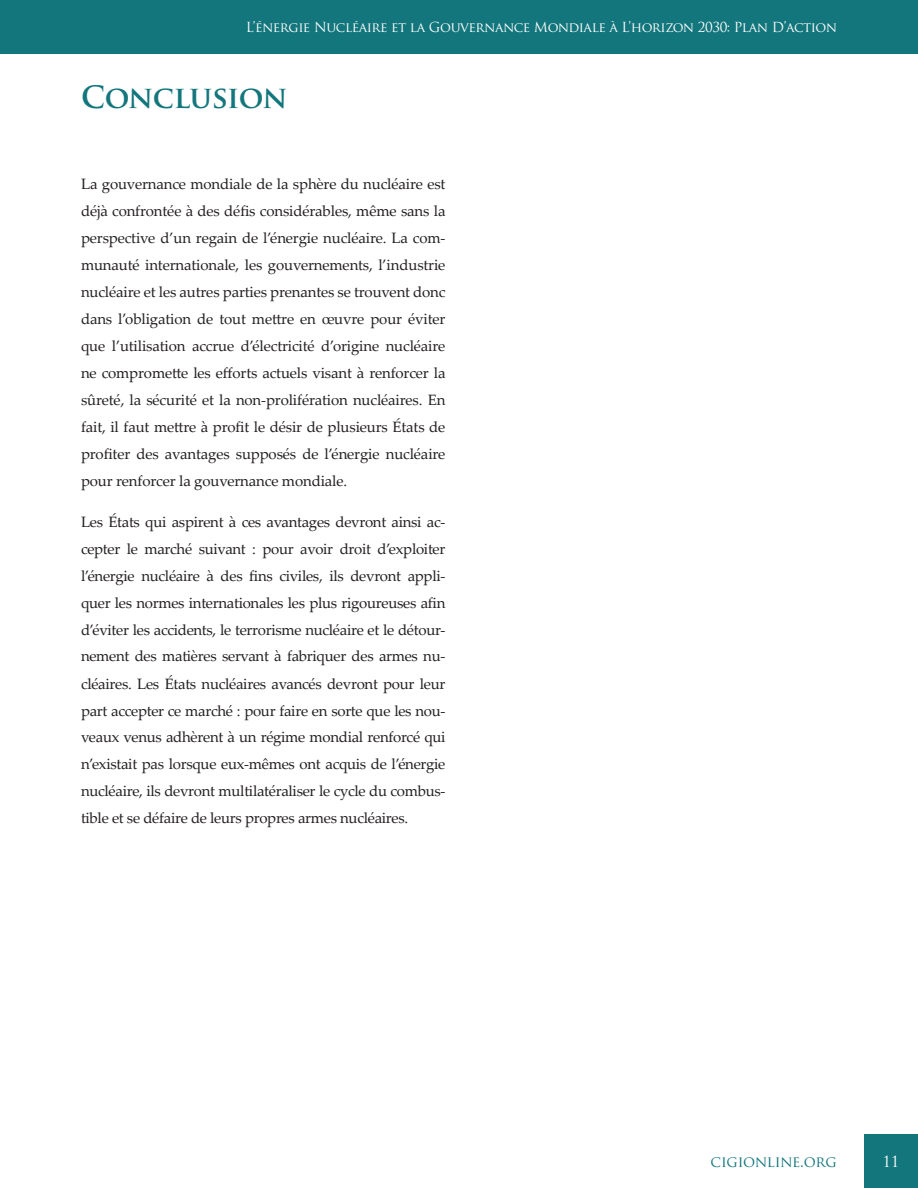
<style>
.page{position:relative;width:918px;height:1188px;background:#fff}
.page>*{position:absolute;margin:0;border:0;box-sizing:border-box;transform-origin:0 0}
.t1{font:700 30px "Trajan Pro";letter-spacing:-.02em;color:#12767c}
.t2{font:15px/27px "Palatino Linotype";letter-spacing:-.02em;color:#231f20;text-align:justify}
.t3{font:15px "Trajan Pro";letter-spacing:-.025em;color:#12767c}
.t4{font:15px "Trajan Pro";color:#fff}
.t5{font:13.5px "Trajan Pro";letter-spacing:-.03em;color:#fff}
</style>
<div class="page">
<div style="left:864px;top:1134px;width:54px;height:54px;background:#12767c"></div>
<div style="left:0;top:0;width:918px;height:54px;background:#12767c"></div>
<p class="t5" style="left:246px;top:19px;width:593px">L’énergie Nucléaire et la Gouvernance Mondiale à L’horizon 2030: Plan D’action</p>
<h1 class="t1" style="left:81px;top:78px;width:208px">CONCLUSION</h1>
<p class="t2" style="left:81px;top:170px;width:366px">La gouvernance mondiale de la sphère du nucléaire est déjà confrontée à des défis considérables, même sans la perspective d’un regain de l’énergie nucléaire. La com&shy;munauté internationale, les gouvernements, l’industrie nucléaire et les autres parties prenantes se trouvent donc dans l’obligation de tout mettre en œuvre pour éviter que l’utilisation accrue d’électricité d’origine nucléaire ne compromette les efforts actuels visant à renforcer la sûreté, la sécurité et la non-prolifération nucléaires. En fait, il faut mettre à profit le désir de plusieurs États de profiter des avantages supposés de l’énergie nucléaire pour renforcer la gouvernance mondiale.</p>
<p class="t2" style="left:81px;top:507px;width:366px">Les États qui aspirent à ces avantages devront ainsi ac&shy;cepter le marché suivant : pour avoir droit d’exploiter l’énergie nucléaire à des fins civiles, ils devront appli&shy;quer les normes internationales les plus rigoureuses afin d’éviter les accidents, le terrorisme nucléaire et le détour&shy;nement des matières servant à fabriquer des armes nu&shy;cléaires. Les États nucléaires avancés devront pour leur part accepter ce marché : pour faire en sorte que les nou&shy;veaux venus adhèrent à un régime mondial renforcé qui n’existait pas lorsque eux-mêmes ont acquis de l’énergie nucléaire, ils devront multilatéraliser le cycle du combus&shy;tible et se défaire de leurs propres armes nucléaires.</p>
<p class="t3" style="left:711px;top:1152px;width:128px">cigionline.org</p>
<p class="t4" style="left:883px;top:1152px;width:18px">11</p>
</div>
